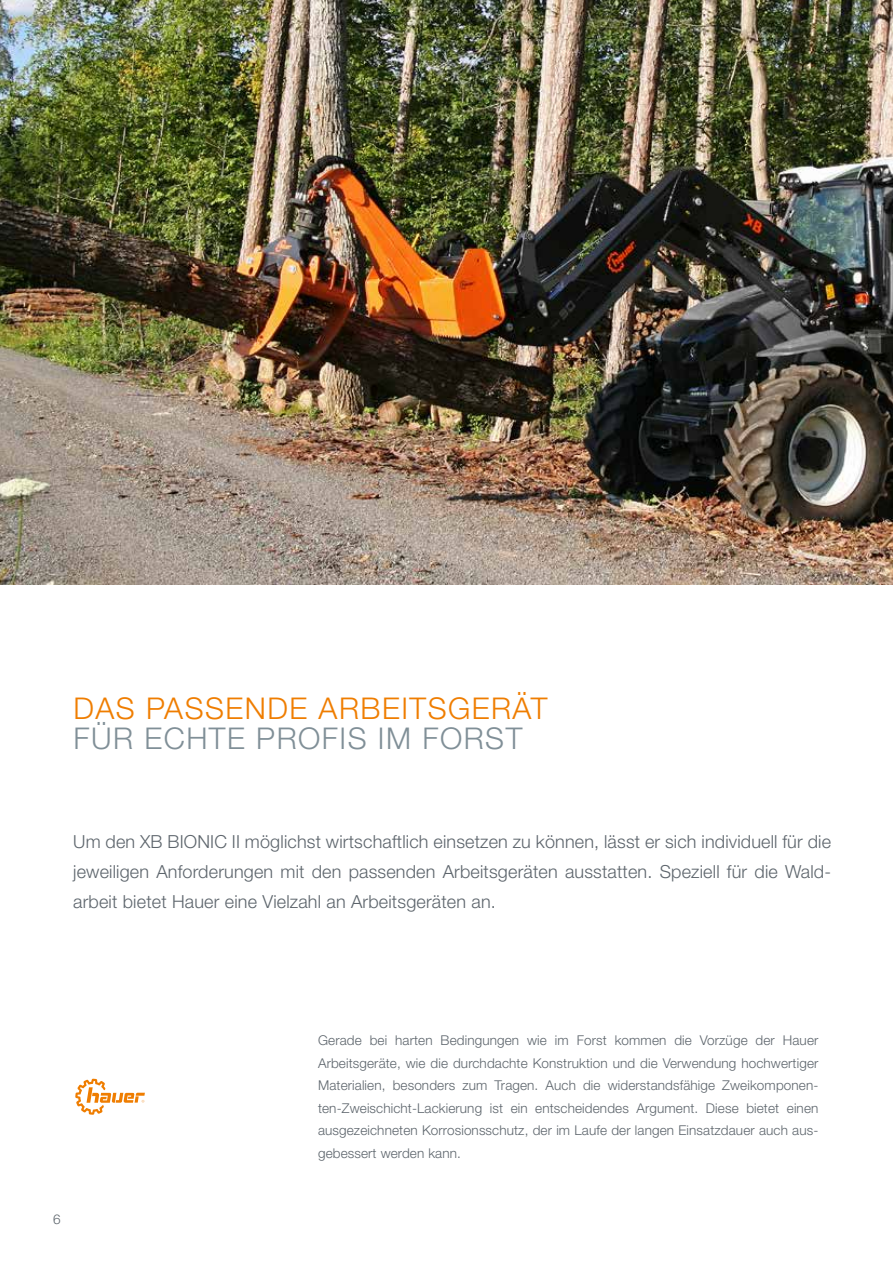
<style>
.page{position:relative;width:893px;height:1263px;background:#fff}
.page>*{position:absolute;margin:0;border:0;box-sizing:border-box;transform-origin:0 0}
.t1{font:300 30px "Helvetica Neue LT Pro";letter-spacing:.05em;color:#ef7d00}
.t2{font:300 30px "Helvetica Neue LT Pro";letter-spacing:.05em;color:#808f97}
.t3{font:300 18px/30px "Helvetica Neue LT Pro";letter-spacing:.01em;color:#5d656c;text-align:justify}
.t4{font:300 13.5px/22.5px "Helvetica Neue LT Pro";letter-spacing:.01em;color:#5d656c;text-align:justify}
</style>
<div class="page">
<svg style="left:75px;top:1079px;width:70px;height:36px"></svg>
<img style="left:0;top:0;width:893px;height:585px">
<h1 class="t1" style="left:73px;top:689px;width:476px">DAS PASSENDE ARBEITSGERÄT</h1>
<h1 class="t2" style="left:73px;top:719px;width:450px">FÜR ECHTE PROFIS IM FORST</h1>
<p class="t3" style="left:73px;top:826px;width:759px">Um den XB BIONIC II möglichst wirtschaftlich einsetzen zu können, lässt er sich individuell für die jeweiligen Anforderungen mit den passenden Arbeitsgeräten ausstatten. Speziell für die Wald&shy;arbeit bietet Hauer eine Vielzahl an Arbeitsgeräten an.</p>
<p class="t4" style="left:53px;top:1207px;width:9px">6</p>
<p class="t4" style="left:318px;top:1029px;width:502px">Gerade bei harten Bedingungen wie im Forst kommen die Vorzüge der Hauer Arbeitsgeräte, wie die durchdachte Konstruktion und die Verwendung hochwertiger Materialien, besonders zum Tragen. Auch die widerstandsfähige Zweikomponen&shy;ten-Zweischicht-Lackierung ist ein entscheidendes Argument. Diese bietet einen ausgezeichneten Korrosionsschutz, der im Laufe der langen Einsatzdauer auch aus&shy;gebessert werden kann.</p>
</div>
